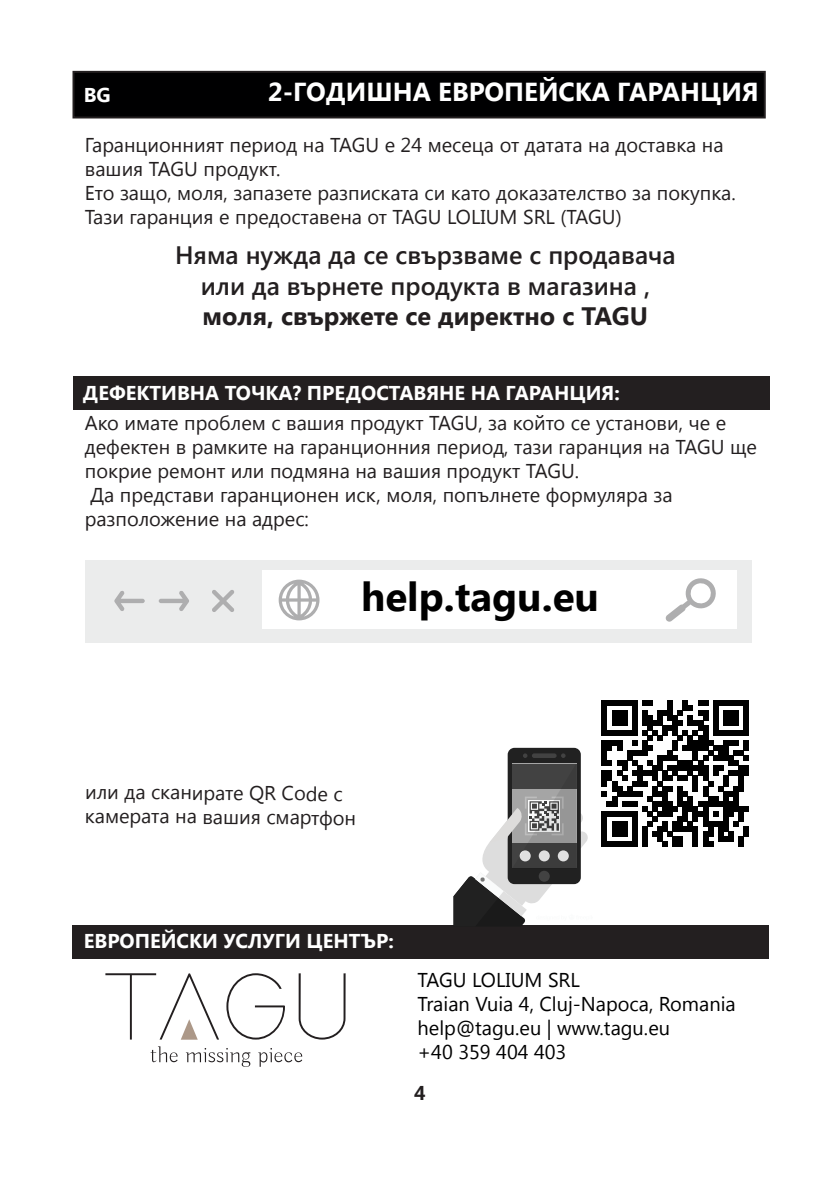
<style>
.page{position:relative;width:840px;height:1191px;background:#fff}
.page>*{position:absolute;margin:0;border:0;box-sizing:border-box;transform-origin:0 0}
.t1{font:700 40.4px "Segoe UI";color:#000}
.t2{font:700 26px "Segoe UI";color:#fff}
.t3{font:600 25.2px "Segoe UI";color:#231f20}
.t4{font:700 25.2px "Segoe UI";color:#231f20}
.t5{font:20px/24px "Segoe UI";color:#231f20}
.t6{font:20px/24px "Segoe UI";color:#000001}
.t7{font:700 20px "Segoe UI";color:#fff}
.t8{font:700 20px "Segoe UI";color:#231f20}
</style>
<div class="page">
<div style="left:73px;top:376px;width:696px;height:34px;background:#231f20"></div>
<div style="left:73px;top:72px;width:691px;height:45px;background:#000001"></div>
<div style="left:72px;top:71px;width:693px;height:47px;border:2px solid #231f20"></div>
<svg style="left:226px;top:973px;width:59px;height:66px"></svg>
<svg style="left:298px;top:973px;width:47px;height:66px"></svg>
<svg style="left:105px;top:973px;width:114px;height:66px"></svg>
<svg style="left:150px;top:1046px;width:27px;height:16px"></svg>
<svg style="left:186px;top:1048px;width:64px;height:18px"></svg>
<svg style="left:258px;top:1048px;width:44px;height:18px"></svg>
<div style="left:72px;top:925px;width:696px;height:34px;background:#231f20"></div>
<div style="left:85px;top:560px;width:666px;height:82px;background:#ebecec"></div>
<svg style="left:114px;top:591px;width:31px;height:20px"></svg>
<svg style="left:159px;top:591px;width:30px;height:20px"></svg>
<svg style="left:212px;top:590px;width:22px;height:22px"></svg>
<div style="left:262px;top:571px;width:474px;height:58px;background:#fff"></div>
<svg style="left:665px;top:578px;width:51px;height:44px"></svg>
<svg style="left:278px;top:579px;width:41px;height:41px"></svg>
<svg style="left:601px;top:700px;width:147px;height:146px"></svg>
<div style="left:507px;top:748px;width:73px;height:136px;background:#212121;border-radius:7px"></div>
<svg style="left:453px;top:753px;width:135px;height:172px"></svg>
<p class="t7" style="left:84px;top:80px;width:29px">BG</p>
<p class="t2" style="left:267px;top:74px;width:492px">2-ГОДИШНА ЕВРОПЕЙСКА ГАРАНЦИЯ</p>
<p class="t5" style="left:85px;top:132px;width:640px">Гаранционният период на TAGU е 24 месеца от датата на доставка на вашия TAGU продукт.</p>
<p class="t5" style="left:85px;top:180px;width:652px">Ето защо, моля, запазете разписката си като доказателство за покупка.</p>
<p class="t5" style="left:85px;top:204px;width:538px">Тази гаранция е предоставена от TAGU LOLIUM SRL (TAGU)</p>
<p class="t3" style="left:175px;top:235px;width:502px">Няма нужда да се свързваме с продавача</p>
<p class="t3" style="left:200px;top:265px;width:450px">или да върнете продукта в магазина ,</p>
<p class="t4" style="left:202px;top:298px;width:446px">моля, свържете се директно с TAGU</p>
<p class="t7" style="left:83px;top:379px;width:538px">ДЕФЕКТИВНА ТОЧКА? ПРЕДОСТАВЯНЕ НА ГАРАНЦИЯ:</p>
<p class="t5" style="left:85px;top:410px;width:673px">Ако имате проблем с вашия продукт TAGU, за който се установи, че е дефектен в рамките на гаранционния период, тази гаранция на TAGU ще покрие ремонт или подмяна на вашия продукт TAGU.</p>
<p class="t5" style="left:85px;top:482px;width:589px">Да представи гаранционен иск, моля, попълнете формуляра за разположение на адрес:</p>
<h1 class="t1" style="left:361px;top:568px;width:239px">help.tagu.eu</h1>
<p class="t5" style="left:85px;top:777px;width:259px;rotate:1deg">или да сканирате QR Code с</p>
<p class="t5" style="left:85px;top:801px;width:272px;rotate:1deg">камерата на вашия смартфон</p>
<p class="t7" style="left:84px;top:926px;width:311px">ЕВРОПЕЙСКИ УСЛУГИ ЦЕНТЪР:</p>
<p class="t6" style="left:417px;top:966px;width:319px">TAGU LOLIUM SRL<br>Traian Vuia 4, Cluj-Napoca, Romania help@tagu.eu | www.tagu.eu<br>+40 359 404 403</p>
<p class="t8" style="left:414px;top:1078px;width:13px">4</p>
</div>
